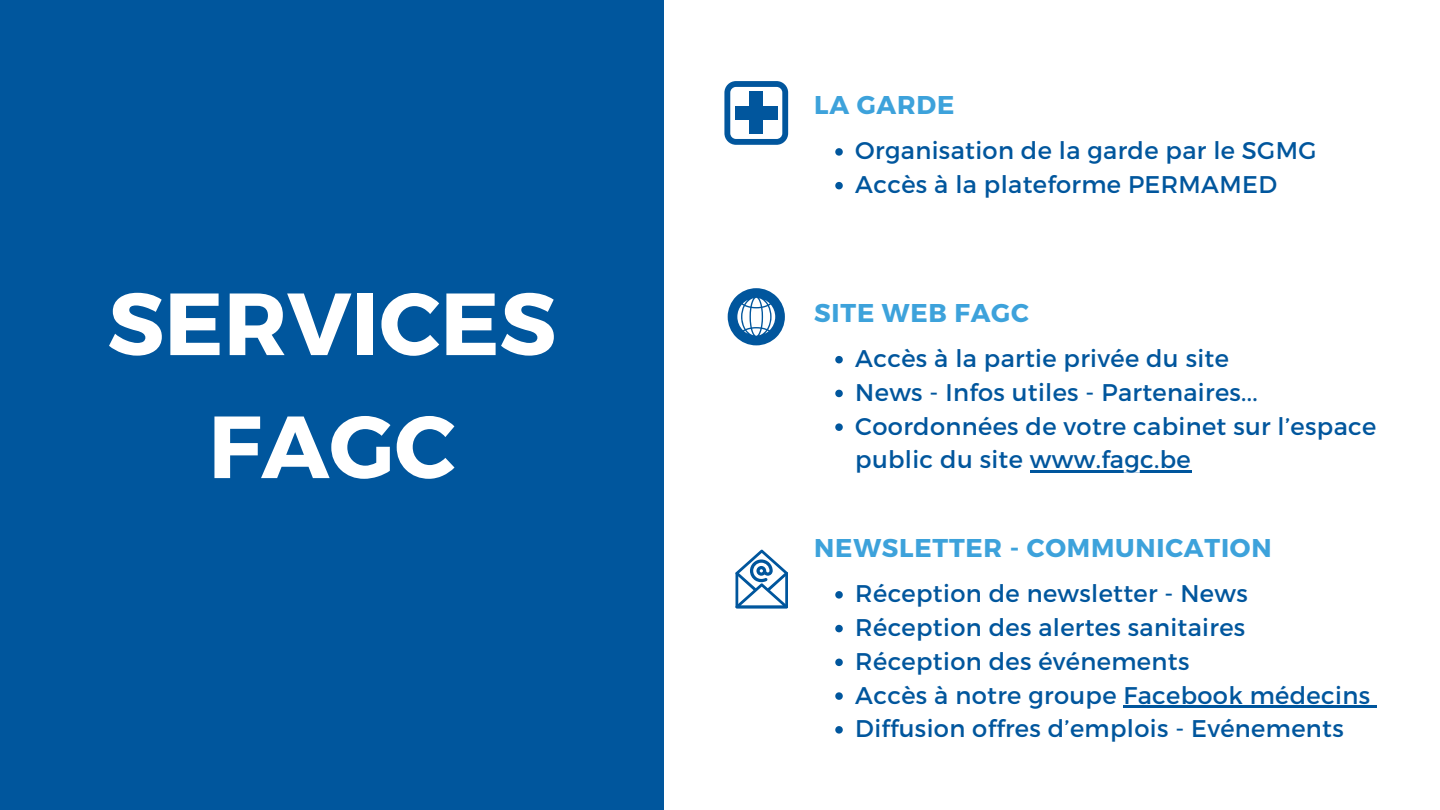
<style>
.page{position:relative;width:1440px;height:810px;background:#fff}
.page>*{position:absolute;margin:0;border:0;box-sizing:border-box;transform-origin:0 0}
.t1{font:700 88px/123px "Montserrat";color:#fff;text-align:center}
.t2{font:700 25.7px "Montserrat";letter-spacing:.03em;color:#3da2db}
.t3{font:24.1px/33.8px "Montserrat";letter-spacing:.015em;color:#00569d}
</style>
<div class="page">
<div style="left:0;top:0;width:664px;height:810px;background:#00569d"></div>
<svg style="left:728px;top:288px;width:57px;height:57px"></svg>
<svg style="left:724px;top:81px;width:64px;height:64px"></svg>
<div style="left:749px;top:92px;width:14px;height:42px;background:#01569d"></div>
<div style="left:735px;top:106px;width:43px;height:14px;background:#01569d"></div>
<svg style="left:835px;top:356px;width:8px;height:7px"></svg>
<svg style="left:835px;top:390px;width:8px;height:7px"></svg>
<svg style="left:835px;top:423px;width:8px;height:8px"></svg>
<hr style="left:1030px;top:470px;width:161px;height:2px;background:#00569d">
<svg style="left:735px;top:550px;width:53px;height:58px"></svg>
<svg style="left:835px;top:148px;width:8px;height:8px"></svg>
<svg style="left:835px;top:182px;width:8px;height:7px"></svg>
<svg style="left:835px;top:591px;width:8px;height:8px"></svg>
<svg style="left:835px;top:625px;width:8px;height:7px"></svg>
<svg style="left:835px;top:659px;width:8px;height:7px"></svg>
<svg style="left:835px;top:692px;width:8px;height:8px"></svg>
<hr style="left:1123px;top:705px;width:247px;height:2px;background:#00569d">
<svg style="left:1370px;top:705px;width:7px;height:2px"></svg>
<svg style="left:835px;top:726px;width:8px;height:8px"></svg>
<p class="t2" style="left:814px;top:89px;width:142px">LA GARDE</p>
<h3 class="t3" style="left:855px;top:133px;width:463px">Organisation de la garde par le SGMG</h3>
<p class="t3" style="left:855px;top:166px;width:423px">Accès à la plateforme PERMAMED</p>
<p class="t1" style="left:108px;top:258px;width:450px">SERVICES<br>FAGC</p>
<p class="t2" style="left:814px;top:296px;width:216px">SITE WEB FAGC</p>
<h3 class="t3" style="left:855px;top:340px;width:375px">Accès à la partie privée du site</h3>
<p class="t3" style="left:855px;top:374px;width:404px">News - Infos utiles - Partenaires...</p>
<p class="t3" style="left:855px;top:408px;width:523px">Coordonnées de votre cabinet sur l’espace public du site www.fagc.be</p>
<p class="t2" style="left:814px;top:531px;width:459px">NEWSLETTER - COMMUNICATION</p>
<p class="t3" style="left:855px;top:576px;width:394px">Réception de newsletter - News</p>
<h3 class="t3" style="left:855px;top:609px;width:391px">Réception des alertes sanitaires</h3>
<p class="t3" style="left:855px;top:643px;width:336px">Réception des événements</p>
<p class="t3" style="left:855px;top:677px;width:516px">Accès à notre groupe Facebook médecins</p>
<p class="t3" style="left:855px;top:711px;width:490px">Diffusion offres d’emplois - Evénements</p>
</div>
